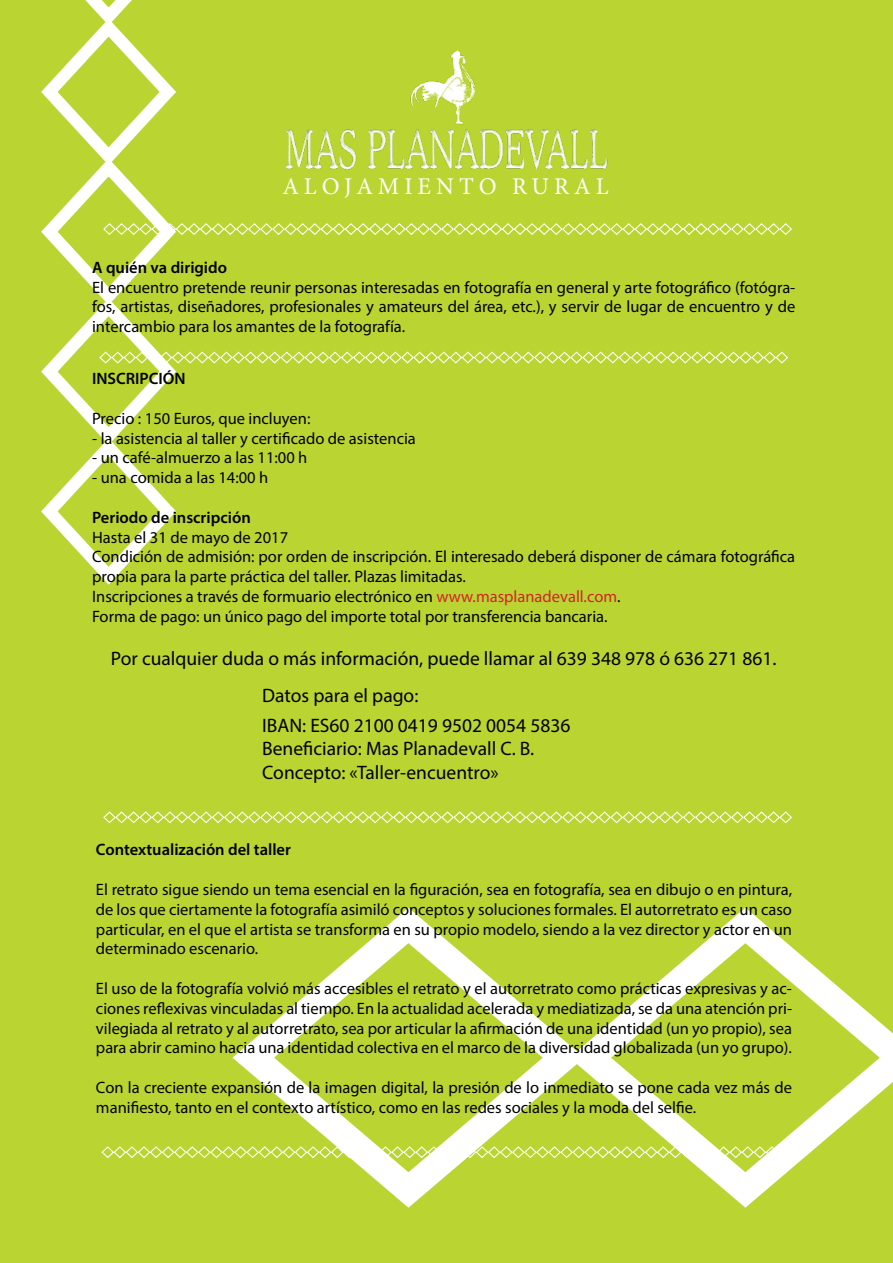
<style>
.page{position:relative;width:893px;height:1263px;background:#bad532}
.page>*{position:absolute;margin:0;border:0;box-sizing:border-box;transform-origin:0 0}
.t1{font:24px "Minion Pro";letter-spacing:.21em;color:#fff}
.t2{font:19.5px/29.4px "Myriad Pro";color:#000}
.t3{font:16.5px/19.8px "Myriad Pro";color:#000;text-align:justify}
.t4{font:600 16.5px "Myriad Pro";color:#000}
.s1{color:#d2232a}
</style>
<div class="page">
<svg style="left:215px;top:890px;width:337px;height:335px"></svg>
<svg style="left:552px;top:890px;width:341px;height:335px"></svg>
<svg style="left:102px;top:811px;width:691px;height:13px;background:#c8dd5c"></svg>
<div style="left:33px;top:0;width:760px;height:594px;background:#bad532"></div>
<svg style="left:101px;top:1145px;width:690px;height:14px"></svg>
<h1 class="t1" style="left:282px;top:170px;width:328px">ALOJAMIENTO RURAL</h1>
<p class="t4" style="left:92px;top:257px;width:136px">A quién va dirigido</p>
<p class="t3" style="left:92px;top:277px;width:705px">El encuentro pretende reunir personas interesadas en fotografía en general y arte fotográfico (fotógra&shy;fos, artistas, diseñadores, profesionales y amateurs del área, etc.), y servir de lugar de encuentro y de intercambio para los amantes de la fotografía.</p>
<p class="t4" style="left:92px;top:368px;width:95px">INSCRIPCIÓN</p>
<p class="t3" style="left:92px;top:408px;width:220px">Precio : 150 Euros, que incluyen:</p>
<p class="t3" style="left:92px;top:428px;width:325px">- la asistencia al taller y certificado de asistencia</p>
<p class="t3" style="left:92px;top:448px;width:217px">- un café-almuerzo a las 11:00 h</p>
<p class="t3" style="left:92px;top:467px;width:178px">- una comida a las 14:00 h</p>
<p class="t4" style="left:92px;top:507px;width:160px">Periodo de inscripción</p>
<p class="t3" style="left:92px;top:527px;width:705px;text-align:left">Hasta el 31 de mayo de 2017<br>Condición de admisión: por orden de inscripción. El interesado deberá disponer de cámara fotográfica propia para la parte práctica del taller. Plazas limitadas.<br>Inscripciones a través de formuario electrónico en <span class="s1">www.masplanadevall.com</span>.<br>Forma de pago: un único pago del importe total por transferencia bancaria.</p>
<p class="t2" style="left:111px;top:643px;width:667px">Por cualquier duda o más información, puede llamar al 639 348 978 ó 636 271 861.</p>
<p class="t2" style="left:262px;top:681px;width:310px">Datos para el pago:<br>IBAN: ES60 2100 0419 9502 0054 5836</p>
<p class="t2" style="left:262px;top:737px;width:273px;line-height:23.4px">Beneficiario: Mas Planadevall C. B.<br>Concepto: «Taller-encuentro»</p>
<p class="t4" style="left:96px;top:839px;width:196px">Contextualización del taller</p>
<p class="t3" style="left:96px;top:879px;width:698px">El retrato sigue siendo un tema esencial en la figuración, sea en fotografía, sea en dibujo o en pintura, de los que ciertamente la fotografía asimiló conceptos y soluciones formales. El autorretrato es un caso particular, en el que el artista se transforma en su propio modelo, siendo a la vez director y actor en un determinado escenario.</p>
<p class="t3" style="left:96px;top:978px;width:698px">El uso de la fotografía volvió más accesibles el retrato y el autorretrato como prácticas expresivas y ac&shy;ciones reflexivas vinculadas al tiempo. En la actualidad acelerada y mediatizada, se da una atención pri&shy;vilegiada al retrato y al autorretrato, sea por articular la afirmación de una identidad (un yo propio), sea para abrir camino hacia una identidad colectiva en el marco de la diversidad globalizada (un yo grupo).</p>
<p class="t3" style="left:96px;top:1077px;width:698px">Con la creciente expansión de la imagen digital, la presión de lo inmediato se pone cada vez más de manifiesto, tanto en el contexto artístico, como en las redes sociales y la moda del selfie.</p>
</div>
